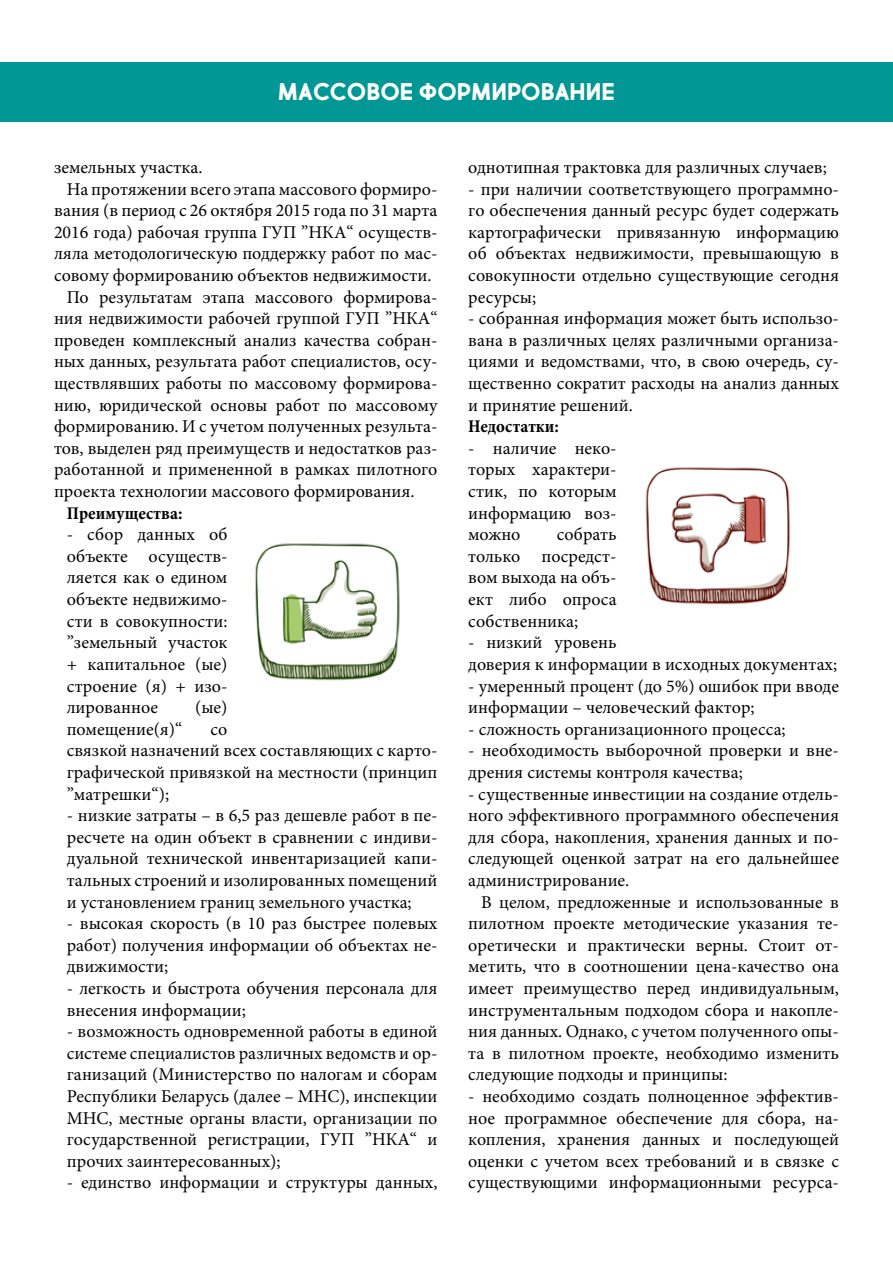
<style>
.page{position:relative;width:893px;height:1263px;background:#fff}
.page>*{position:absolute;margin:0;border:0;box-sizing:border-box;transform-origin:0 0}
.t1{font:700 24px "Market Fresh";color:#fff}
.t2{font:18px/21.6px "Minion Pro";color:#000;text-align:justify}
.t3{font:700 condensed 18px "Minion Pro";color:#000}
</style>
<div class="page">
<div style="left:0;top:62px;width:893px;height:59px;background:#019795"></div>
<img style="left:255px;top:543px;width:145px;height:138px">
<img style="left:645px;top:467px;width:146px;height:138px">
<h1 class="t1" style="left:278px;top:74px;width:339px">МАССОВОЕ ФОРМИРОВАНИЕ</h1>
<p class="t2" style="left:54px;top:157px;width:150px">земельных участка.</p>
<p class="t2" style="left:67px;top:178px;width:372px">На протяжении всего этапа массового формиро-</p>
<p class="t2" style="left:54px;top:200px;width:385px">вания (в период с 26 октября 2015 года по 31 марта</p>
<p class="t2" style="left:54px;top:221px;width:385px">2016 года) рабочая группа ГУП ”НКА“ осуществ-</p>
<p class="t2" style="left:54px;top:243px;width:385px">ляла методологическую поддержку работ по мас-</p>
<p class="t2" style="left:54px;top:265px;width:379px">совому формированию объектов недвижимости.</p>
<p class="t2" style="left:67px;top:286px;width:372px">По результатам этапа массового формирова-</p>
<p class="t2" style="left:54px;top:308px;width:385px">ния недвижимости рабочей группой ГУП ”НКА“</p>
<p class="t2" style="left:54px;top:329px;width:385px">проведен комплексный анализ качества собран-</p>
<p class="t2" style="left:54px;top:351px;width:385px">ных данных, результата работ специалистов, осу-</p>
<p class="t2" style="left:54px;top:373px;width:385px">ществлявших работы по массовому формирова-</p>
<p class="t2" style="left:54px;top:394px;width:385px">нию, юридической основы работ по массовому</p>
<p class="t2" style="left:54px;top:416px;width:385px">формированию. И с учетом полученных результа-</p>
<p class="t2" style="left:54px;top:437px;width:385px">тов, выделен ряд преимуществ и недостатков раз-</p>
<p class="t2" style="left:54px;top:459px;width:385px">работанной и примененной в рамках пилотного</p>
<p class="t2" style="left:54px;top:481px;width:362px">проекта технологии массового формирования.</p>
<p class="t3" style="left:67px;top:500px;width:117px">Преимущества:</p>
<p class="t2" style="left:67px;top:524px;width:162px">- сбор данных об объекте осуществ&shy;ляется как о едином объекте недвижимо&shy;сти в совокупности: ”земельный участок + капитальное (ые) строение (я) + изо&shy;лированное</p>
<p class="t2" style="left:195px;top:697px;width:34px">(ые)</p>
<p class="t2" style="left:67px;top:718px;width:117px">помещение(я)“</p>
<p class="t2" style="left:67px;top:718px;width:372px;text-align:left;text-indent:144px">со<br>связкой назначений всех составляющих с карто&shy;графической привязкой на местности (принцип ”матрешки“);</p>
<p class="t2" style="left:67px;top:805px;width:372px">- низкие затраты – в 6,5 раз дешевле работ в пе&shy;ресчете на один объект в сравнении с индиви&shy;дуальной технической инвентаризацией капи&shy;тальных строений и изолированных помещений и установлением границ земельного участка;</p>
<p class="t2" style="left:67px;top:913px;width:372px">- высокая скорость (в 10 раз быстрее полевых работ) получения информации об объектах не&shy;движимости;</p>
<p class="t2" style="left:67px;top:977px;width:372px">- легкость и быстрота обучения персонала для внесения информации;</p>
<p class="t2" style="left:67px;top:1021px;width:372px">- возможность одновременной работы в единой системе специалистов различных ведомств и ор&shy;ганизаций (Министерство по налогам и сборам Республики Беларусь (далее – МНС), инспекции МНС, местные органы власти, организации по государственной регистрации, ГУП ”НКА“ и прочих заинтересованных);</p>
<p class="t2" style="left:67px;top:1172px;width:372px">- единство информации и структуры данных,</p>
<p class="t2" style="left:468px;top:157px;width:360px">однотипная трактовка для различных случаев;</p>
<p class="t2" style="left:468px;top:178px;width:372px">- при наличии соответствующего программно&shy;го обеспечения данный ресурс будет содержать картографически привязанную информацию об объектах недвижимости, превышающую в совокупности отдельно существующие сегодня ресурсы;</p>
<p class="t2" style="left:468px;top:308px;width:372px">- собранная информация может быть использо&shy;вана в различных целях различными организа&shy;циями и ведомствами, что, в свою очередь, су&shy;щественно сократит расходы на анализ данных и принятие решений.</p>
<p class="t3" style="left:468px;top:414px;width:92px">Недостатки:</p>
<p class="t2" style="left:468px;top:437px;width:150px">- наличие неко&shy;торых характери&shy;стик, по которым информацию воз&shy;можно</p>
<p class="t2" style="left:468px;top:524px;width:150px;text-indent:88px">собрать только посредст&shy;вом выхода на объ&shy;ект либо опроса собственника;</p>
<p class="t2" style="left:468px;top:632px;width:370px">- низкий уровень<br>доверия к информации в исходных документах;</p>
<p class="t2" style="left:468px;top:675px;width:372px">- умеренный процент (до 5%) ошибок при вводе информации – человеческий фактор;</p>
<p class="t2" style="left:468px;top:718px;width:319px">- сложность организационного процесса;</p>
<p class="t2" style="left:468px;top:740px;width:372px">- необходимость выборочной проверки и вне&shy;дрения системы контроля качества;</p>
<p class="t2" style="left:468px;top:783px;width:372px">- существенные инвестиции на создание отдель&shy;ного эффективного программного обеспечения для сбора, накопления, хранения данных и по&shy;следующей оценкой затрат на его дальнейшее администрирование.</p>
<p class="t2" style="left:468px;top:891px;width:372px;text-indent:13px">В целом, предложенные и использованные в пилотном проекте методические указания те&shy;оретически и практически верны. Стоит от&shy;метить, что в соотношении цена-качество она имеет преимущество перед индивидуальным, инструментальным подходом сбора и накопле&shy;ния данных. Однако, с учетом полученного опы&shy;та в пилотном проекте, необходимо изменить следующие подходы и принципы:</p>
<p class="t2" style="left:468px;top:1085px;width:372px">- необходимо создать полноценное эффектив&shy;ное программное обеспечение для сбора, на&shy;копления, хранения данных и последующей оценки с учетом всех требований и в связке с существующими информационными ресурса-</p>
</div>
